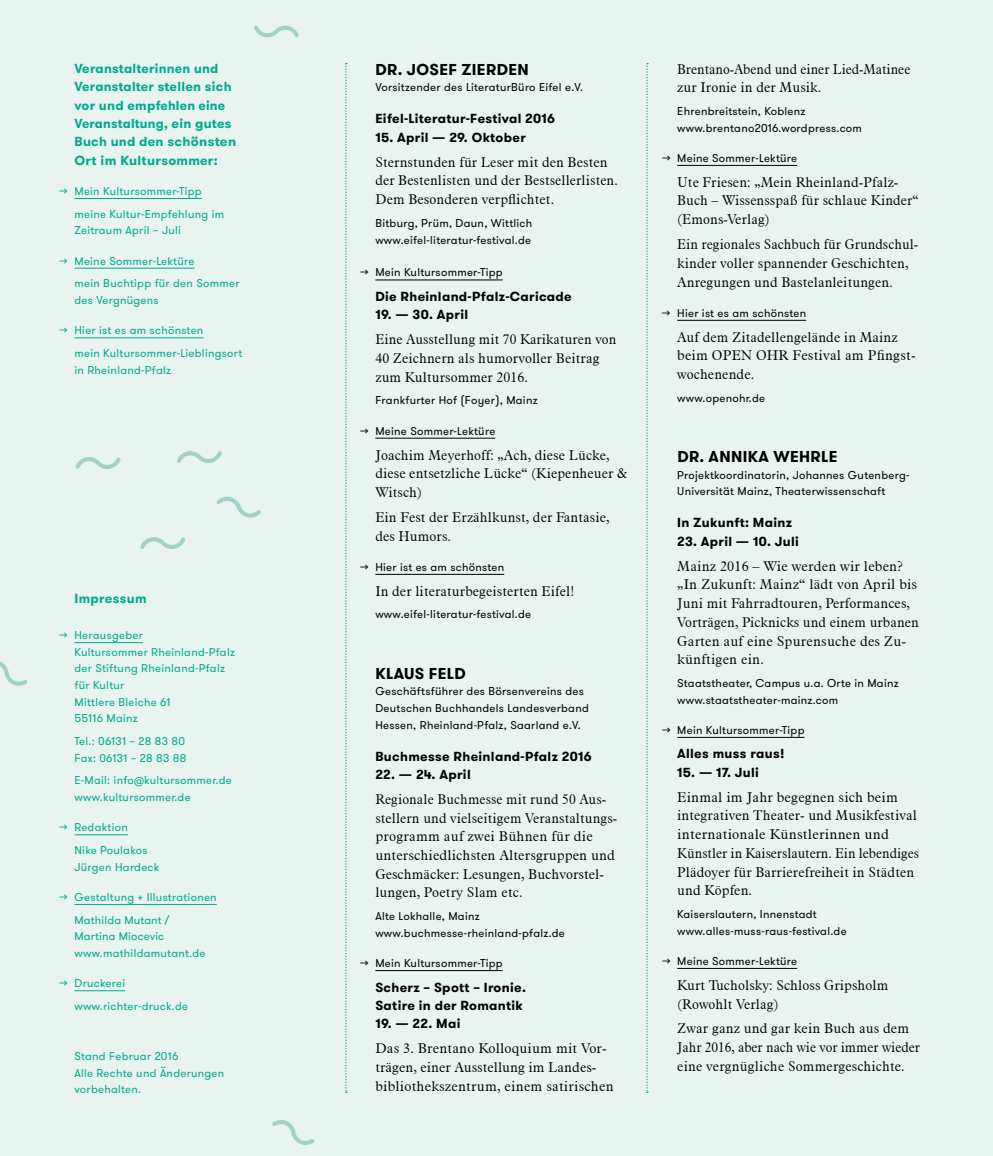
<style>
.page{position:relative;width:993px;height:1156px;background:#fff}
.page>*{position:absolute;margin:0;border:0;box-sizing:border-box;transform-origin:0 0}
.t1{font:700 15.75px "GT Walsheim";letter-spacing:.025em;color:#000}
.t2{font:300 13.83px/18.7px "Aldine 721 BT";letter-spacing:.005em;color:#000}
.t3{font:700 13.12px/18.4px "GT Walsheim";letter-spacing:.025em;color:#000}
.t4{font:700 13.12px/18.4px "GT Walsheim";letter-spacing:.02em;color:#00aa8f}
.t5{font:11.38px/16.6px "GT Walsheim";letter-spacing:.025em;color:#000}
.t6{font:11.38px/16.6px "GT Walsheim";letter-spacing:.025em;color:#00aa8f}
</style>
<div class="page">
<div style="left:0;top:0;width:992px;height:1156px;background:#e9f4f1"></div>
<hr style="left:74px;top:198px;width:128px;height:1px;background:#00aa8f">
<hr style="left:74px;top:268px;width:120px;height:1px;background:#00aa8f">
<hr style="left:74px;top:337px;width:129px;height:1px;background:#00aa8f">
<hr style="left:375px;top:280px;width:127px;height:1px;background:#000">
<hr style="left:375px;top:438px;width:120px;height:1px;background:#000">
<hr style="left:375px;top:574px;width:129px;height:1px;background:#000">
<hr style="left:375px;top:970px;width:127px;height:1px;background:#000">
<hr style="left:677px;top:165px;width:119px;height:1px;background:#000">
<hr style="left:677px;top:320px;width:128px;height:1px;background:#000">
<hr style="left:677px;top:737px;width:127px;height:1px;background:#000">
<hr style="left:677px;top:968px;width:119px;height:1px;background:#000">
<hr style="left:74px;top:642px;width:69px;height:1px;background:#00aa8f">
<hr style="left:74px;top:834px;width:54px;height:1px;background:#00aa8f">
<hr style="left:74px;top:904px;width:143px;height:1px;background:#00aa8f">
<hr style="left:74px;top:990px;width:51px;height:1px;background:#00aa8f">
<svg style="left:0;top:661px;width:28px;height:25px"></svg>
<svg style="left:216px;top:496px;width:45px;height:22px"></svg>
<svg style="left:75px;top:457px;width:46px;height:12px"></svg>
<svg style="left:140px;top:537px;width:46px;height:12px"></svg>
<svg style="left:177px;top:451px;width:45px;height:12px"></svg>
<svg style="left:254px;top:25px;width:45px;height:13px"></svg>
<svg style="left:272px;top:1120px;width:43px;height:25px"></svg>
<svg style="left:345px;top:63px;width:2px;height:1030px"></svg>
<svg style="left:646px;top:63px;width:1px;height:1030px"></svg>
<p class="t4" style="left:74px;top:59px;width:163px">Veranstalterinnen und<br>Veranstalter stellen sich vor und empfehlen eine<br>Veranstaltung, ein gutes<br>Buch und den schönsten<br>Ort im Kultursommer:</p>
<p class="t6" style="left:74px;top:180px;width:151px;line-height:22.8px;text-indent:-15px">→ Mein Kultursommer-Tipp meine Kultur-Empfehlung im</p>
<p class="t6" style="left:74px;top:222px;width:108px">Zeitraum April – Juli</p>
<p class="t6" style="left:74px;top:250px;width:167px;line-height:22.8px;text-indent:-15px">→ Meine Sommer-Lektüre<br>mein Buchtipp für den Sommer</p>
<p class="t6" style="left:74px;top:292px;width:86px">des Vergnügens</p>
<p class="t6" style="left:74px;top:319px;width:169px;line-height:22.8px;text-indent:-15px">→ Hier ist es am schönsten<br>mein Kultursommer-Lieblingsort</p>
<p class="t6" style="left:74px;top:362px;width:98px">in Rheinland-Pfalz</p>
<p class="t4" style="left:74px;top:589px;width:74px">Impressum</p>
<p class="t6" style="left:74px;top:627px;width:162px;text-indent:-15px">→ Herausgeber<br>Kultursommer Rheinland-Pfalz der Stiftung Rheinland-Pfalz für Kultur<br>Mittlere Bleiche 61<br>55116 Mainz</p>
<p class="t6" style="left:74px;top:733px;width:113px">Tel.: 06131 – 28 83 80<br>Fax: 06131 – 28 83 88</p>
<p class="t6" style="left:74px;top:772px;width:159px">E-Mail: info@kultursommer.de www.kultursommer.de</p>
<p class="t6" style="left:74px;top:816px;width:75px;line-height:22.8px;text-indent:-15px">→ Redaktion<br>Nike Poulakos</p>
<p class="t6" style="left:74px;top:859px;width:86px">Jürgen Hardeck</p>
<p class="t6" style="left:74px;top:886px;width:144px;line-height:22.8px;text-indent:-15px">→ Gestaltung + Illustrationen<br>Mathilda Mutant /</p>
<p class="t6" style="left:74px;top:928px;width:132px">Martina Miocevic www.mathildamutant.de</p>
<p class="t6" style="left:74px;top:972px;width:115px;line-height:22.8px;text-indent:-15px">→ Druckerei www.richter-druck.de</p>
<p class="t6" style="left:74px;top:1048px;width:151px">Stand Februar 2016<br>Alle Rechte und Änderungen vorbehalten.</p>
<p class="t1" style="left:375px;top:59px;width:64px">Dr. Josef</p>
<p class="t1" style="left:461px;top:59px;width:47px">Zierden</p>
<p class="t5" style="left:375px;top:79px;width:209px">Vorsitzender des LiteraturBüro Eifel e.V.</p>
<p class="t3" style="left:375px;top:110px;width:181px">Eifel-Literatur-Festival 2016</p>
<p class="t3" style="left:375px;top:128px;width:152px">15. April — 29. Oktober</p>
<p class="t2" style="left:375px;top:152px;width:244px">Sternstunden für Leser mit den Besten der Bestenlisten und der Bestsellerlisten.<br>Dem Besonderen verpflichtet.</p>
<p class="t5" style="left:375px;top:215px;width:158px">Bitburg, Prüm, Daun, Wittlich www.eifel-literatur-festival.de</p>
<p class="t5" style="left:360px;top:264px;width:144px">→ Mein Kultursommer-Tipp</p>
<p class="t3" style="left:375px;top:287px;width:198px">Die Rheinland-Pfalz-Caricade</p>
<p class="t3" style="left:375px;top:306px;width:94px">19. — 30. April</p>
<p class="t2" style="left:375px;top:330px;width:242px">Eine Ausstellung mit 70 Karikaturen von<br>40 Zeichnern als humorvoller Beitrag zum Kultursommer 2016.</p>
<p class="t5" style="left:375px;top:392px;width:164px">Frankfurter Hof (Foyer), Mainz</p>
<p class="t5" style="left:360px;top:423px;width:136px">→ Meine Sommer-Lektüre</p>
<p class="t2" style="left:375px;top:445px;width:253px">Joachim Meyerhoff: „Ach, diese Lücke, diese entsetzliche Lücke“ (Kiepenheuer &amp;<br>Witsch)</p>
<p class="t2" style="left:375px;top:507px;width:236px">Ein Fest der Erzählkunst, der Fantasie, des Humors.</p>
<p class="t5" style="left:360px;top:559px;width:145px">→ Hier ist es am schönsten</p>
<p class="t2" style="left:375px;top:581px;width:200px">In der literaturbegeisterten Eifel!</p>
<p class="t5" style="left:375px;top:606px;width:157px">www.eifel-literatur-festival.de</p>
<p class="t1" style="left:375px;top:663px;width:90px">Klaus Feld</p>
<p class="t5" style="left:375px;top:683px;width:215px">Geschäftsführer des Börsenvereins des<br>Deutschen Buchhandels Landesverband<br>Hessen, Rheinland-Pfalz, Saarland e.V.</p>
<p class="t3" style="left:375px;top:747px;width:218px">Buchmesse Rheinland-Pfalz 2016</p>
<p class="t3" style="left:375px;top:765px;width:97px">22. — 24. April</p>
<p class="t2" style="left:375px;top:789px;width:243px">Regionale Buchmesse mit rund 50 Aus&shy;stellern und vielseitigem Veranstaltungs&shy;programm auf zwei Bühnen für die unterschiedlichsten Altersgruppen und Geschmäcker: Lesungen, Buchvorstel&shy;lungen, Poetry Slam etc.</p>
<p class="t5" style="left:375px;top:908px;width:191px">Alte Lokhalle, Mainz www.buchmesse-rheinland-pfalz.de</p>
<p class="t5" style="left:360px;top:955px;width:144px">→ Mein Kultursommer-Tipp</p>
<p class="t3" style="left:375px;top:978px;width:152px">Scherz – Spott – Ironie.<br>Satire in der Romantik</p>
<p class="t3" style="left:375px;top:1015px;width:87px">19. — 22. Mai</p>
<p class="t2" style="left:375px;top:1039px;width:240px">Das 3. Brentano Kolloquium mit Vor&shy;trägen, einer Ausstellung im Landes&shy;bibliothekszentrum, einem satirischen</p>
<p class="t2" style="left:677px;top:59px;width:235px">Brentano-Abend und einer Lied-Matinee zur Ironie in der Musik.</p>
<p class="t5" style="left:677px;top:103px;width:186px">Ehrenbreitstein, Koblenz www.brentano2016.wordpress.com</p>
<p class="t5" style="left:662px;top:150px;width:136px">→ Meine Sommer-Lektüre</p>
<p class="t2" style="left:677px;top:172px;width:243px">Ute Friesen: „Mein Rheinland-Pfalz-<br>Buch – Wissensspaß für schlaue Kinder“ (Emons-Verlag)</p>
<p class="t2" style="left:677px;top:235px;width:242px">Ein regionales Sachbuch für Grundschul&shy;kinder voller spannender Geschichten,<br>Anregungen und Bastelanleitungen.</p>
<p class="t5" style="left:662px;top:305px;width:145px">→ Hier ist es am schönsten</p>
<p class="t2" style="left:677px;top:327px;width:240px">Auf dem Zitadellengelände in Mainz beim Open Ohr Festival am Pfingst&shy;wochenende.</p>
<p class="t5" style="left:677px;top:390px;width:89px">www.openohr.de</p>
<p class="t1" style="left:677px;top:446px;width:44px">Dr. Ann</p>
<p class="t1" style="left:742px;top:446px;width:94px">ika Weh rle</p>
<p class="t5" style="left:677px;top:467px;width:234px">Projektkoordinatorin, Johannes Gutenberg-<br>Universität Mainz, Theaterwissenschaft</p>
<p class="t3" style="left:677px;top:514px;width:116px">In Zukunft: Mainz</p>
<p class="t3" style="left:677px;top:532px;width:123px">23. April — 10. Juli</p>
<p class="t2" style="left:677px;top:556px;width:243px">Mainz 2016 – Wie werden wir leben? „In Zukunft: Mainz“ lädt von April bis Juni mit Fahrradtouren, Performances, Vorträgen, Picknicks und einem urbanen Garten auf eine Spurensuche des Zu&shy;künftigen ein.</p>
<p class="t5" style="left:677px;top:675px;width:223px">Staatstheater, Campus u.a. Orte in Mainz www.staatstheater-mainz.com</p>
<p class="t5" style="left:662px;top:722px;width:144px">→ Mein Kultursommer-Tipp</p>
<p class="t3" style="left:677px;top:745px;width:109px">Alles muss raus!</p>
<p class="t3" style="left:677px;top:763px;width:83px">15. — 17. Juli</p>
<p class="t2" style="left:677px;top:787px;width:243px">Einmal im Jahr begegnen sich beim integrativen Theater- und Musikfestival internationale Künstlerinnen und Künstler in Kaiserslautern. Ein lebendiges Plädoyer für Barrierefreiheit in Städten und Köpfen.</p>
<p class="t5" style="left:677px;top:906px;width:171px">Kaiserslautern, Innenstadt www.alles-muss-raus-festival.de</p>
<p class="t5" style="left:662px;top:953px;width:136px">→ Meine Sommer-Lektüre</p>
<p class="t2" style="left:677px;top:975px;width:213px">Kurt Tucholsky: Schloss Gripsholm (Rowohlt Verlag)</p>
<p class="t2" style="left:677px;top:1019px;width:244px">Zwar ganz und gar kein Buch aus dem<br>Jahr 2016, aber nach wie vor immer wieder eine vergnügliche Sommergeschichte.</p>
</div>
